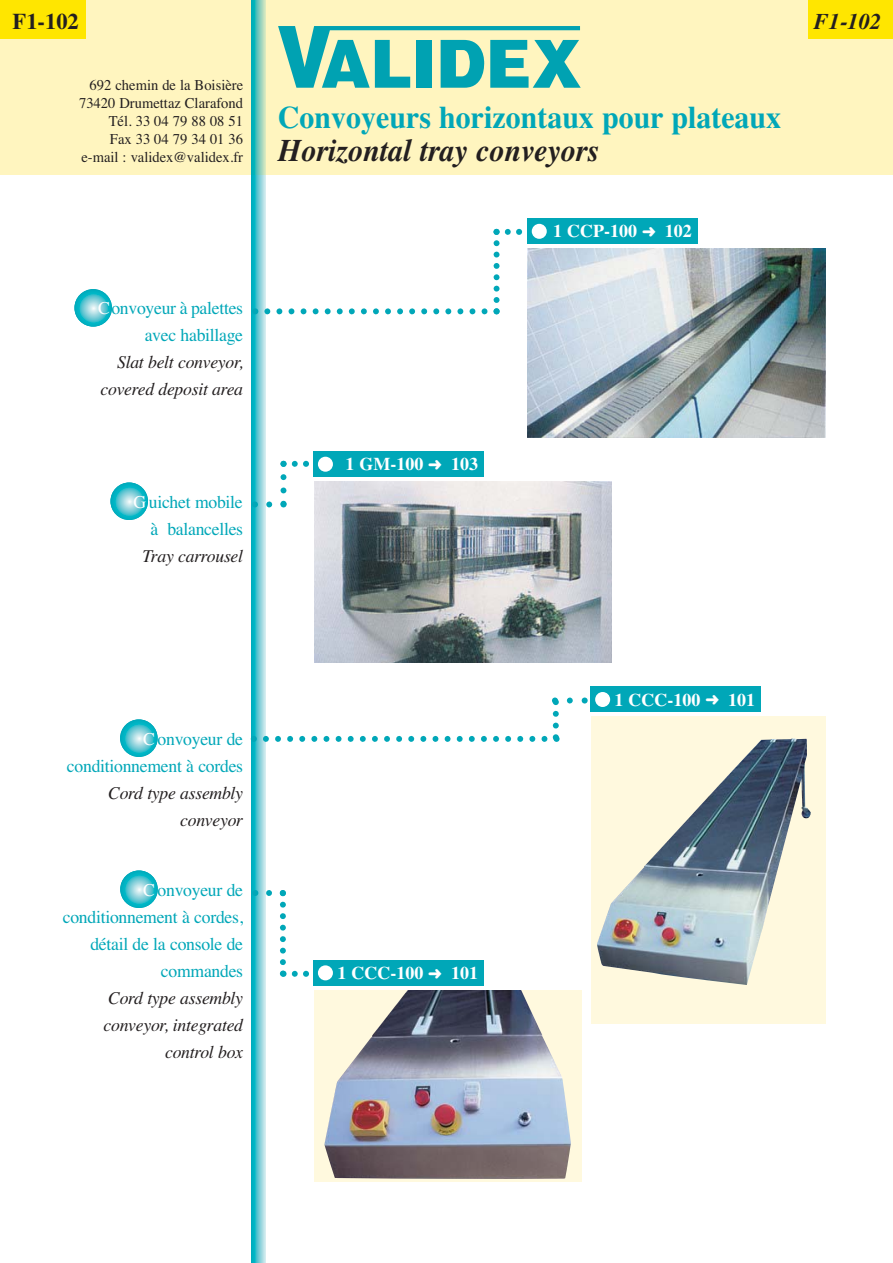
<style>
.page{position:relative;width:893px;height:1263px;background:#fff}
.page>*{position:absolute;margin:0;border:0;box-sizing:border-box;transform-origin:0 0}
.t1{font:700 31.5px "Times";color:#00a7b8;scale:.95 1}
.t2{font:italic 700 31.5px "Times";color:#231f20;scale:.95 1}
.t3{font:700 22.5px "Times";color:#231f20}
.t4{font:italic 700 22.5px "Times";color:#231f20}
.t5{font:18px/27px "Times";letter-spacing:-.015em;color:#00a7b8;text-align:right}
.t6{font:italic 18px/27px "Times";letter-spacing:-.015em;color:#231f20;text-align:right}
.t7{font:700 18px "Times";color:#fff}
.t8{font:15px/18px "Times";color:#231f20;text-align:right}
.s1{color:#fff}
</style>
<div class="page">
<svg style="left:251px;top:175px;width:15px;height:1088px;background:#62c9d4"></svg>
<svg style="left:74px;top:289px;width:38px;height:38px"></svg>
<svg style="left:120px;top:719px;width:38px;height:38px"></svg>
<svg style="left:120px;top:870px;width:38px;height:38px"></svg>
<div style="left:591px;top:717px;width:234px;height:307px;background:#fff9de"></div>
<img style="left:597px;top:739px;width:214px;height:246px">
<img style="left:528px;top:249px;width:297px;height:188px">
<div style="left:527px;top:218px;width:170px;height:26px;background:#00a7b8"></div>
<div style="left:531px;top:224px;width:15px;height:15px;background:#fff;border-radius:50%"></div>
<div style="left:314px;top:990px;width:267px;height:191px;background:#fff9de"></div>
<img style="left:324px;top:990px;width:247px;height:189px">
<div style="left:314px;top:960px;width:170px;height:25px;background:#00a7b8"></div>
<div style="left:318px;top:965px;width:15px;height:15px;background:#fff;border-radius:50%"></div>
<div style="left:591px;top:687px;width:170px;height:25px;background:#00a7b8"></div>
<div style="left:595px;top:692px;width:15px;height:15px;background:#fff;border-radius:50%"></div>
<div style="left:0;top:0;width:892px;height:175px;background:#fff5bf"></div>
<svg style="left:251px;top:0;width:15px;height:175px;background:#67c8bc"></svg>
<svg style="left:278px;top:26px;width:302px;height:62px"></svg>
<div style="left:0;top:0;width:85px;height:39px;background:#ffe600"></div>
<div style="left:808px;top:0;width:84px;height:39px;background:#ffe600"></div>
<svg style="left:252px;top:229px;width:270px;height:85px"></svg>
<svg style="left:251px;top:698px;width:336px;height:44px"></svg>
<svg style="left:110px;top:482px;width:38px;height:38px"></svg>
<img style="left:314px;top:482px;width:297px;height:180px">
<div style="left:314px;top:451px;width:170px;height:25px;background:#00a7b8"></div>
<div style="left:318px;top:457px;width:15px;height:15px;background:#fff;border-radius:50%"></div>
<svg style="left:252px;top:461px;width:57px;height:46px"></svg>
<svg style="left:252px;top:890px;width:57px;height:87px"></svg>
<p class="t3" style="left:13px;top:8px;width:68px">F1-102</p>
<p class="t4" style="left:813px;top:14px;width:69px">F1-102</p>
<p class="t8" style="left:79px;top:78px;width:165px">692 chemin de la Boisière<br>73420 Drumettaz Clarafond<br>Tél. 33 04 79 88 08 51<br>Fax 33 04 79 34 01 36 e-mail : validex@validex.fr</p>
<p class="t5" style="left:98px;top:297px;width:147px"><span class="s1">C</span>onvoyeur à palettes avec habillage</p>
<p class="t6" style="left:101px;top:351px;width:144px">Slat belt conveyor, covered deposit area</p>
<p class="t5" style="left:133px;top:490px;width:111px"><span class="s1">G</span> uichet mobile à balancelles</p>
<p class="t6" style="left:142px;top:544px;width:102px">Tray carrousel</p>
<h1 class="t1" style="left:278px;top:99px;width:531px">Convoyeurs horizontaux pour plateaux</h1>
<h1 class="t2" style="left:278px;top:139px;width:339px">Horizontal tray conveyors</h1>
<p class="t7" style="left:553px;top:221px;width:140px">1 CCP-100 ➜ 102</p>
<p class="t7" style="left:345px;top:454px;width:134px">1 GM-100 ➜ 103</p>
<p class="t5" style="left:67px;top:727px;width:178px"><span class="s1">C</span> onvoyeur de conditionnement à cordes</p>
<p class="t6" style="left:108px;top:781px;width:136px">Cord type assembly conveyor</p>
<p class="t5" style="left:63px;top:878px;width:182px"><span class="s1">C</span> onvoyeur de conditionnement à cordes, détail de la console de commandes</p>
<p class="t6" style="left:104px;top:986px;width:141px">Cord type assembly conveyor, integrated control box</p>
<p class="t7" style="left:337px;top:962px;width:142px">1 CCC-100 ➜ 101</p>
<p class="t7" style="left:614px;top:689px;width:142px">1 CCC-100 ➜ 101</p>
</div>
